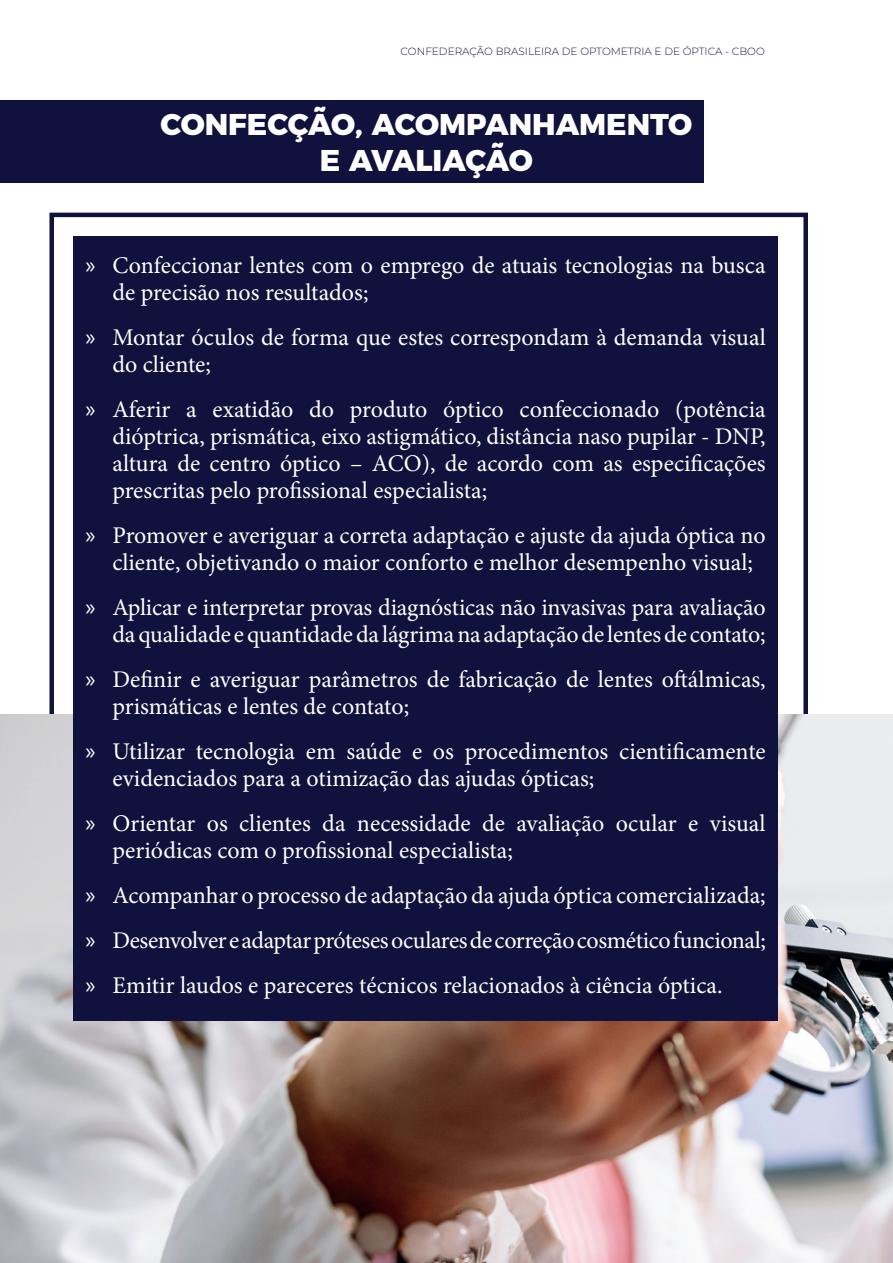
<style>
.page{position:relative;width:893px;height:1263px;background:#fff}
.page>*{position:absolute;margin:0;border:0;box-sizing:border-box;transform-origin:0 0}
.t1{font:800 30px/36px "Montserrat";color:#fff;text-align:center}
.t2{font:24px/27px "Minion Pro";color:#fff}
.t3{font:300 10.5px "Montserrat";color:#121540}
.s1{font-family:"Myriad Pro"}
</style>
<div class="page">
<img style="left:0;top:714px;width:893px;height:549px">
<div style="left:0;top:100px;width:704px;height:83px;background:#11113e"></div>
<div style="left:73px;top:236px;width:704px;height:784px;background:#11113e"></div>
<p class="t3" style="left:401px;top:44px;width:366px">CONFEDERAÇÃO BRASILEIRA DE OPTOMETRIA E DE ÓPTICA - CBOO</p>
<p class="t1" style="left:160px;top:104px;width:533px">CONFECÇÃO, ACOMPANHAMENTO<br>E AVALIAÇÃO</p>
<p class="t2" style="left:112px;top:252px;width:655px;text-indent:-27px"><span class="s1">»</span> Confeccionar lentes com o emprego de atuais tecnologias na busca de precisão nos resultados;</p>
<p class="t2" style="left:112px;top:324px;width:655px;text-indent:-27px"><span class="s1">»</span> Montar óculos de forma que estes correspondam à demanda visual do cliente;</p>
<p class="t2" style="left:112px;top:396px;width:655px;text-align:justify;text-indent:-27px"><span class="s1">»</span> Aferir a exatidão do produto óptico confeccionado (potência dióptrica, prismática, eixo astigmático, distância naso pupilar - DNP, altura de centro óptico – ACO), de acordo com as especificações prescritas pelo profissional especialista;</p>
<p class="t2" style="left:85px;top:522px;width:682px;text-align:center"><span class="s1">»</span> Promover e averiguar a correta adaptação e ajuste da ajuda óptica no cliente, objetivando o maior conforto e melhor desempenho visual;</p>
<p class="t2" style="left:85px;top:594px;width:682px;text-align:right"><span class="s1">»</span> Aplicar e interpretar provas diagnósticas não invasivas para avaliação da qualidade e quantidade da lágrima na adaptação de lentes de contato;</p>
<p class="t2" style="left:112px;top:666px;width:655px;text-indent:-27px"><span class="s1">»</span> Definir e averiguar parâmetros de fabricação de lentes oftálmicas, prismáticas e lentes de contato;</p>
<p class="t2" style="left:112px;top:738px;width:655px;text-indent:-27px"><span class="s1">»</span> Utilizar tecnologia em saúde e os procedimentos cientificamente evidenciados para a otimização das ajudas ópticas;</p>
<p class="t2" style="left:112px;top:810px;width:655px;text-indent:-27px"><span class="s1">»</span> Orientar os clientes da necessidade de avaliação ocular e visual periódicas com o profissional especialista;</p>
<p class="t2" style="left:85px;top:873px;width:682px;line-height:45px;text-align:justify"><span class="s1">»</span> Acompanhar o processo de adaptação da ajuda óptica comercializada; <span class="s1">»</span> Desenvolver e adaptar próteses oculares de correção cosmético funcional; <span class="s1">»</span> Emitir laudos e pareceres técnicos relacionados à ciência óptica.</p>
</div>
